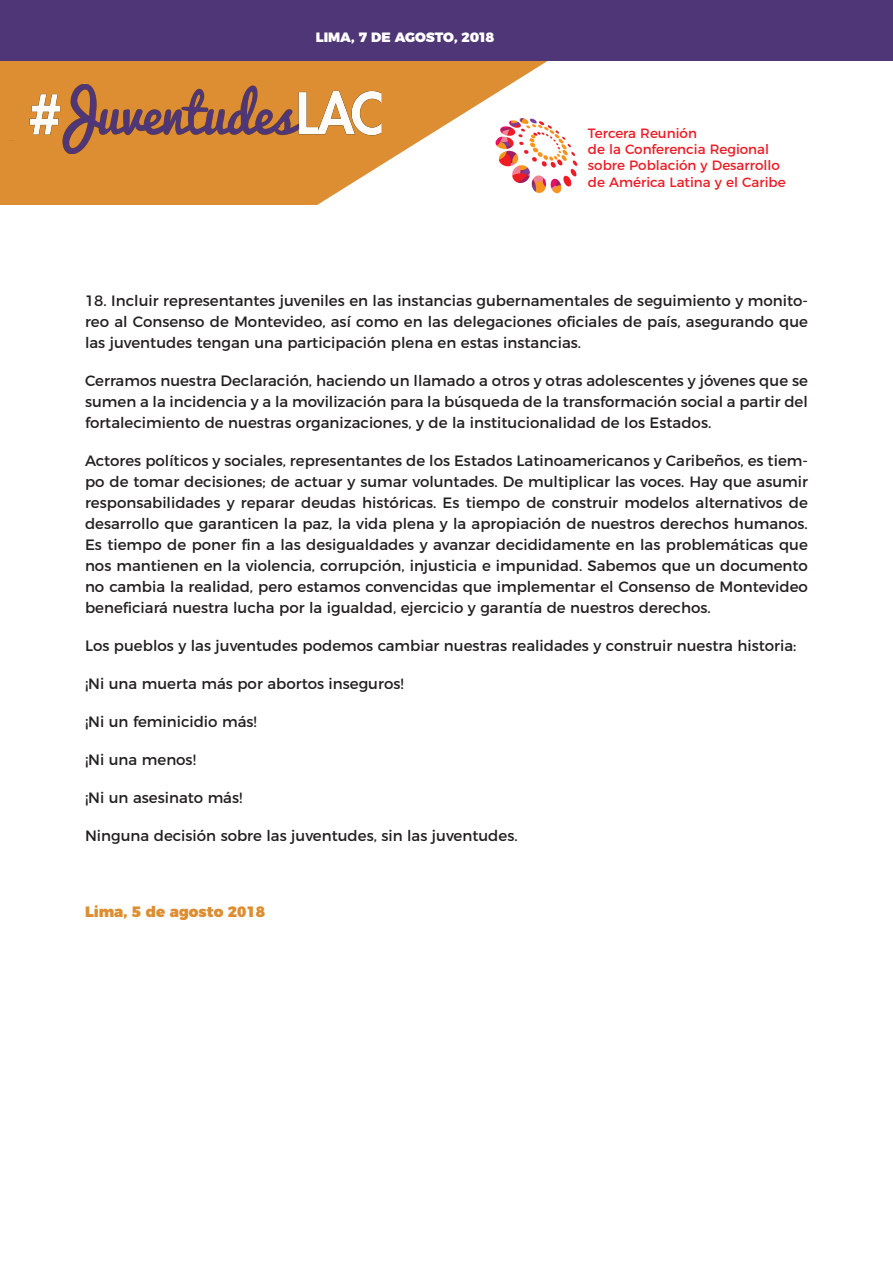
<style>
.page{position:relative;width:893px;height:1263px;background:#fff}
.page>*{position:absolute;margin:0;border:0;box-sizing:border-box;transform-origin:0 0}
.t1{font:15px/21px "Montserrat";color:#231f20;text-align:justify}
.t2{font:900 15px "Montserrat";color:#dd8e32}
.t3{font:13.5px "Montserrat";color:#ee1c25}
.t4{font:900 13.5px "Montserrat";color:#fff}
</style>
<div class="page">
<div style="left:0;top:0;width:876px;height:205px;background:#dd8e32"></div>
<img style="left:8px;top:84px;width:185px;height:70px">
<svg style="left:193px;top:60px;width:700px;height:145px;fill:#fff"></svg>
<img style="left:495px;top:119px;width:84px;height:76px">
<div style="left:0;top:0;width:893px;height:60px;background:#4f3676"></div>
<p class="t4" style="left:316px;top:26px;width:180px">LIMA, 7 DE AGOSTO, 2018</p>
<p class="t3" style="left:588px;top:122px;width:111px">Tercera Reunión</p>
<p class="t3" style="left:588px;top:139px;width:183px">de la Conferencia Regional</p>
<p class="t3" style="left:588px;top:155px;width:194px">sobre Población y Desarrollo</p>
<p class="t3" style="left:588px;top:171px;width:199px">de América Latina y el Caribe</p>
<p class="t1" style="left:85px;top:289px;width:724px">18. Incluir representantes juveniles en las instancias gubernamentales de seguimiento y monito&shy;reo al Consenso de Montevideo, así como en las delegaciones oficiales de país, asegurando que las juventudes tengan una participación plena en estas instancias.</p>
<p class="t1" style="left:85px;top:369px;width:724px">Cerramos nuestra Declaración, haciendo un llamado a otros y otras adolescentes y jóvenes que se sumen a la incidencia y a la movilización para la búsqueda de la transformación social a partir del fortalecimiento de nuestras organizaciones, y de la institucionalidad de los Estados.</p>
<p class="t1" style="left:85px;top:449px;width:724px">Actores políticos y sociales, representantes de los Estados Latinoamericanos y Caribeños, es tiem&shy;po de tomar decisiones; de actuar y sumar voluntades. De multiplicar las voces. Hay que asumir responsabilidades y reparar deudas históricas. Es tiempo de construir modelos alternativos de desarrollo que garanticen la paz, la vida plena y la apropiación de nuestros derechos humanos.<br>Es tiempo de poner fin a las desigualdades y avanzar decididamente en las problemáticas que nos mantienen en la violencia, corrupción, injusticia e impunidad. Sabemos que un documento no cambia la realidad, pero estamos convencidas que implementar el Consenso de Montevideo beneficiará nuestra lucha por la igualdad, ejercicio y garantía de nuestros derechos.</p>
<p class="t1" style="left:85px;top:634px;width:713px">Los pueblos y las juventudes podemos cambiar nuestras realidades y construir nuestra historia:</p>
<p class="t1" style="left:85px;top:672px;width:320px">¡Ni una muerta más por abortos inseguros!</p>
<p class="t1" style="left:85px;top:710px;width:173px">¡Ni un feminicidio más!</p>
<p class="t1" style="left:85px;top:748px;width:112px">¡Ni una menos!</p>
<p class="t1" style="left:85px;top:786px;width:159px">¡Ni un asesinato más!</p>
<p class="t1" style="left:85px;top:824px;width:434px">Ninguna decisión sobre las juventudes, sin las juventudes.</p>
<p class="t2" style="left:85px;top:899px;width:181px">Lima, 5 de agosto 2018</p>
</div>
